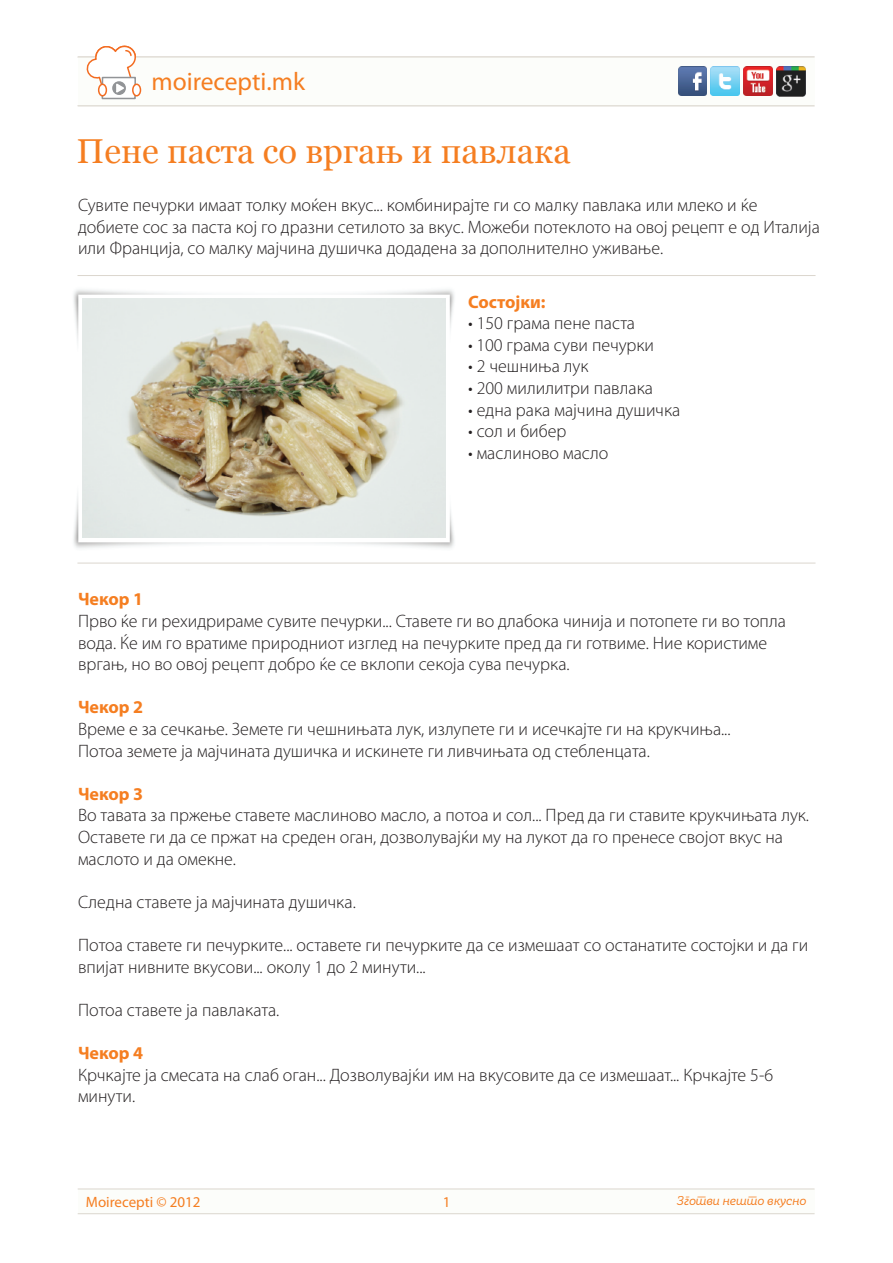
<style>
.page{position:relative;width:893px;height:1263px;background:#fff}
.page>*{position:absolute;margin:0;border:0;box-sizing:border-box;transform-origin:0 0}
.t1{font:34.5px "Georgia";color:#f57e21}
.t2{font:25.5px "Myriad Pro";color:#f57e21}
.t3{font:300 18px/21.6px "Myriad Pro";color:#231f20}
.t4{font:700 18px "Myriad Pro";color:#f57e21}
.t5{font:15px "Myriad Pro";color:#f57e21}
.t6{font:12px "Skola Sans It";letter-spacing:-.02em;color:#f57e21}
.s1{font-weight:700;color:#f57e21}
.s2{font-weight:700}
</style>
<div class="page">
<img style="left:73px;top:289px;width:381px;height:259px">
<img style="left:82px;top:299px;width:363px;height:238px">
<hr style="left:78px;top:275px;width:738px;height:1px;background:#dbd6ce">
<hr style="left:77px;top:563px;width:738px;height:1px;background:#dbd6ce">
<div style="left:78px;top:57px;width:736px;height:49px;background:#fcfdfa"></div>
<hr style="left:78px;top:105px;width:736px;height:1px;background:#dbd6ce">
<hr style="left:78px;top:57px;width:736px;height:1px;background:#dbd6ce">
<div style="left:102px;top:78px;width:33px;height:20px;background:#fff"></div>
<div style="left:102px;top:77px;width:34px;height:22px;border:2px solid #929497"></div>
<div style="left:98px;top:84px;width:9px;height:13px;border:2px solid #f36c21;border-radius:50%"></div>
<div style="left:133px;top:84px;width:7px;height:12px;background:#fff;border-radius:50%"></div>
<div style="left:132px;top:84px;width:9px;height:13px;border:2px solid #f36c21;border-radius:50%"></div>
<svg style="left:86px;top:45px;width:50px;height:49px"></svg>
<img style="left:711px;top:67px;width:29px;height:29px">
<img style="left:678px;top:67px;width:29px;height:29px">
<img style="left:744px;top:67px;width:29px;height:29px">
<img style="left:777px;top:67px;width:29px;height:29px">
<div style="left:78px;top:1189px;width:736px;height:25px;background:#fcfdfa"></div>
<hr style="left:78px;top:1213px;width:736px;height:1px;background:#dbd6ce">
<hr style="left:78px;top:1188px;width:736px;height:1px;background:#dbd6ce">
<h2 class="t2" style="left:152px;top:66px;width:155px">moirecepti.mk</h2>
<h1 class="t1" style="left:76px;top:130px;width:496px">Пене паста со вргањ и павлака</h1>
<p class="t3" style="left:78px;top:195px;width:743px">Сувите печурки имаат толку моќен вкус... комбинирајте ги со малку павлака или млеко и ќе добиете сос за паста кој го дразни сетилото за вкус. Можеби потеклото на овој рецепт е од Италија или Франција, со малку мајчина душичка додадена за дополнително уживање.</p>
<p class="t3" style="left:468px;top:291px;width:214px"><span class="s1">Состојки:<br></span><span class="s2">·</span> 150 грама пене паста<br><span class="s2">·</span> 100 грама суви печурки<br><span class="s2">·</span> 2 чешниња лук<br><span class="s2">·</span> 200 милилитри павлака<br><span class="s2">·</span> една рака мајчина душичка <span class="s2">·</span> сол и бибер<br><span class="s2">·</span> маслиново масло</p>
<p class="t4" style="left:78px;top:587px;width:67px">Чекор 1</p>
<p class="t3" style="left:78px;top:610px;width:709px">Прво ќе ги рехидрираме сувите печурки... Ставете ги во длабока чинија и потопете ги во топла вода. Ќе им го вратиме природниот изглед на печурките пред да ги готвиме. Ние користиме вргањ, но во овој рецепт добро ќе се вклопи секоја сува печурка.</p>
<p class="t4" style="left:78px;top:695px;width:67px">Чекор 2</p>
<p class="t3" style="left:78px;top:718px;width:654px">Време е за сечкање. Земете ги чешнињата лук, излупете ги и исечкајте ги на крукчиња...<br>Потоа земете ја мајчината душичка и искинете ги ливчињата од стебленцата.</p>
<p class="t4" style="left:78px;top:782px;width:67px">Чекор 3</p>
<p class="t3" style="left:78px;top:805px;width:733px">Во тавата за пржење ставете маслиново масло, а потоа и сол... Пред да ги ставите крукчињата лук.<br>Оставете ги да се пржат на среден оган, дозволувајќи му на лукот да го пренесе својот вкус на маслото и да омекне.</p>
<p class="t3" style="left:78px;top:891px;width:279px">Следна ставете ја мајчината душичка.</p>
<p class="t3" style="left:78px;top:934px;width:732px">Потоа ставете ги печурките... оставете ги печурките да се измешаат со останатите состојки и да ги впијат нивните вкусови... околу 1 до 2 минути...</p>
<p class="t3" style="left:78px;top:999px;width:203px">Потоа ставете ја павлаката.</p>
<p class="t4" style="left:78px;top:1041px;width:67px">Чекор 4</p>
<p class="t3" style="left:78px;top:1064px;width:697px">Крчкајте ја смесата на слаб оган... Дозволувајќи им на вкусовите да се измешаат... Крчкајте 5-6 минути.</p>
<p class="t5" style="left:86px;top:1193px;width:116px">Moirecepti © 2012</p>
<p class="t5" style="left:443px;top:1193px;width:9px">1</p>
<p class="t6" style="left:677px;top:1194px;width:131px">Зготви нешто вкусно</p>
</div>
